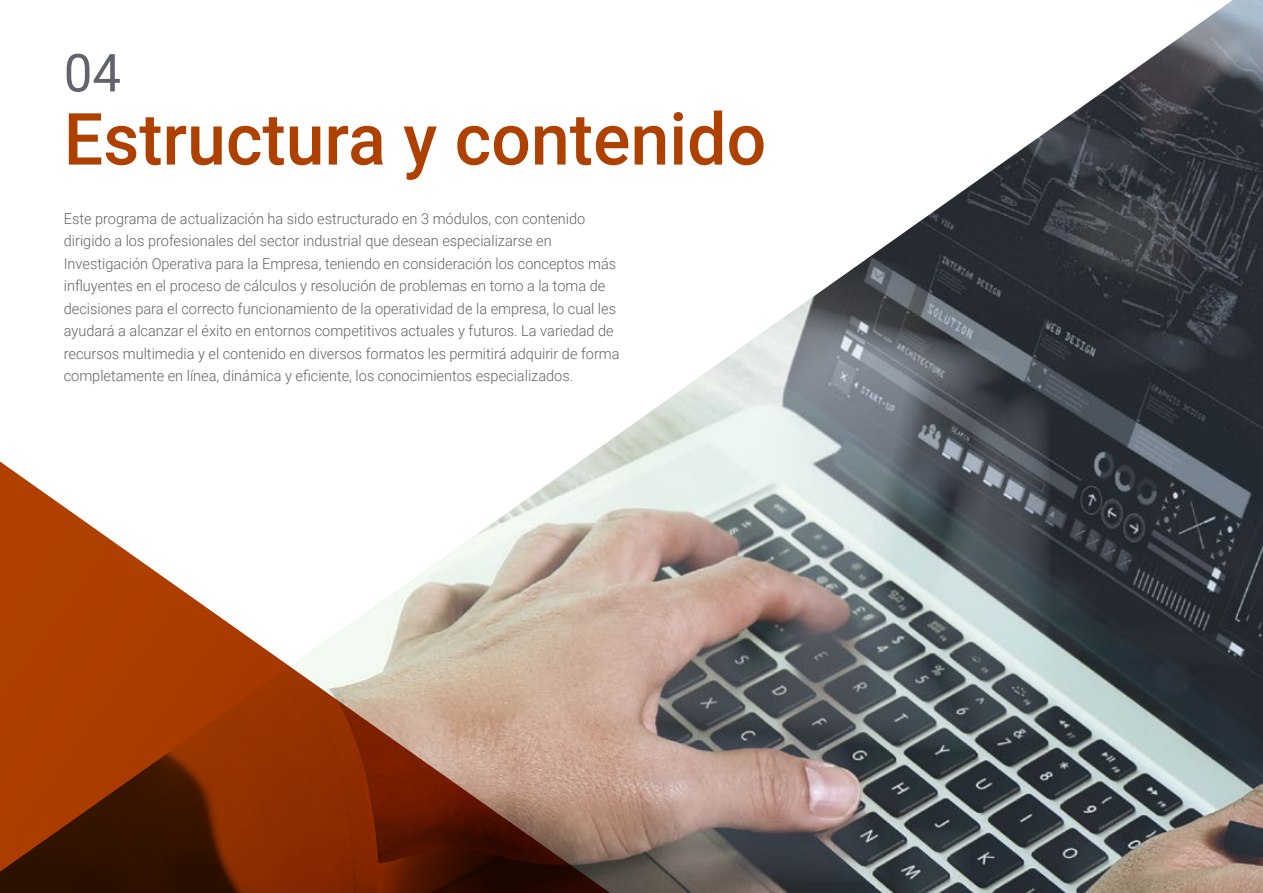
<style>
.page{position:relative;width:1263px;height:893px;background:#fff}
.page>*{position:absolute;margin:0;border:0;box-sizing:border-box;transform-origin:0 0}
.t1{font:500 72px "Roboto";color:#ae4000}
.t2{font:52.5px "Roboto";color:#61646a}
.t3{font:300 15px/22.5px "Roboto";color:#61646a}
</style>
<div class="page">
<img style="left:602px;top:0;width:661px;height:893px">
<svg style="left:0;top:446px;width:640px;height:447px"></svg>
<h2 class="t2" style="left:64px;top:36px;width:59px">04</h2>
<h1 class="t1" style="left:64px;top:89px;width:704px">Estructura y contenido</h1>
<p class="t3" style="left:64px;top:207px;width:557px">Este programa de actualización ha sido estructurado en 3 módulos, con contenido dirigido a los profesionales del sector industrial que desean especializarse en Investigación Operativa para la Empresa, teniendo en consideración los conceptos más influyentes en el proceso de cálculos y resolución de problemas en torno a la toma de decisiones para el correcto funcionamiento de la operatividad de la empresa, lo cual les ayudará a alcanzar el éxito en entornos competitivos actuales y futuros. La variedad de recursos multimedia y el contenido en diversos formatos les permitirá adquirir de forma completamente en línea, dinámica y eficiente, los conocimientos especializados.</p>
</div>
